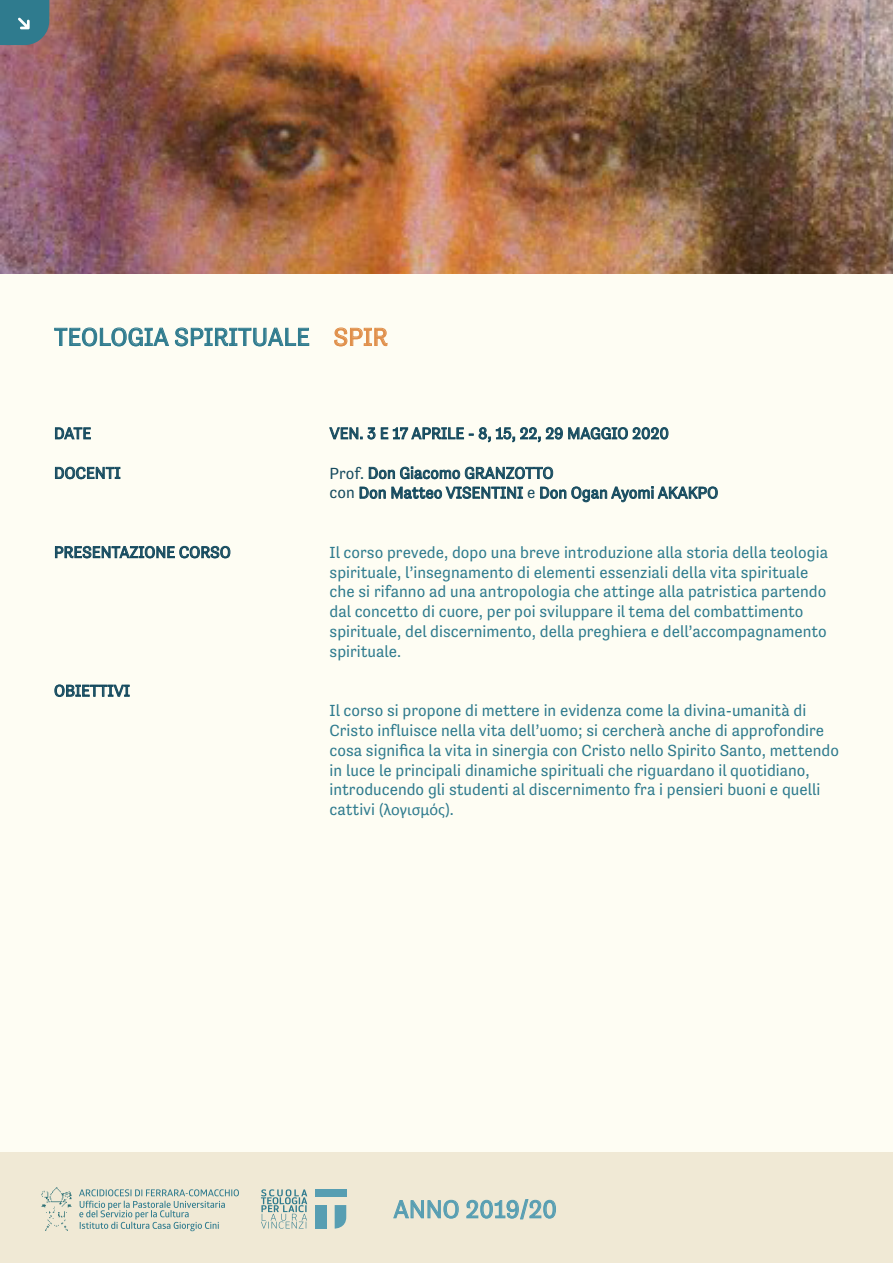
<style>
.page{position:relative;width:893px;height:1263px;background:#fefdf3}
.page>*{position:absolute;margin:0;border:0;box-sizing:border-box;transform-origin:0 0}
.t1{font:25.5px "Tenso";color:#2f7b8e}
.t2{font:25.5px "Tenso";color:#579eb2}
.t3{font:16.5px/19.8px "Tenso";color:#2f7b8e}
.t4{font:16.5px/19.8px "Tenso";color:#164b5f}
.s1{color:#e0904b}
.s2{font-family:"Calibri"}
</style>
<div class="page">
<img style="left:0;top:0;width:893px;height:273px">
<svg style="left:55px;top:427px;width:36px;height:12px"></svg>
<svg style="left:55px;top:467px;width:65px;height:12px"></svg>
<svg style="left:55px;top:546px;width:175px;height:13px"></svg>
<svg style="left:54px;top:684px;width:76px;height:13px"></svg>
<svg style="left:329px;top:427px;width:339px;height:16px"></svg>
<svg style="left:360px;top:466px;width:358px;height:37px"></svg>
<svg style="left:0;top:0;width:49px;height:45px;background:#3c7e8f"></svg>
<svg style="left:54px;top:328px;width:115px;height:18px"></svg>
<svg style="left:175px;top:328px;width:134px;height:18px"></svg>
<svg style="left:334px;top:328px;width:53px;height:18px"></svg>
<div style="left:0;top:1152px;width:893px;height:111px;background:#f0e9d5"></div>
<svg style="left:393px;top:1200px;width:66px;height:18px"></svg>
<svg style="left:466px;top:1199px;width:90px;height:20px"></svg>
<svg style="left:261px;top:1189px;width:46px;height:39px"></svg>
<svg style="left:335px;top:1205px;width:11px;height:23px"></svg>
<div style="left:315px;top:1189px;width:31px;height:8px;background:#579eb2"></div>
<div style="left:315px;top:1205px;width:11px;height:23px;background:#579eb2"></div>
<svg style="left:79px;top:1189px;width:160px;height:42px"></svg>
<img style="left:41px;top:1187px;width:31px;height:43px">
<h1 class="t1" style="left:54px;top:322px;width:335px">TEOLOGIA SPIRITUALE <span class="s1">SPIR</span></h1>
<p class="t4" style="left:54px;top:423px;width:39px">DATE</p>
<p class="t4" style="left:54px;top:463px;width:68px">DOCENTI</p>
<p class="t4" style="left:54px;top:542px;width:178px">PRESENTAZIONE CORSO</p>
<p class="t4" style="left:54px;top:681px;width:77px">OBIETTIVI</p>
<p class="t4" style="left:330px;top:423px;width:341px">VEN. 3 E 17 APRILE - 8, 15, 22, 29 MAGGIO 2020</p>
<p class="t4" style="left:330px;top:463px;width:390px">Prof. Don Giacomo GRANZOTTO<br>con Don Matteo VISENTINI e Don Ogan Ayomi AKAKPO</p>
<p class="t3" style="left:330px;top:542px;width:500px">Il corso prevede, dopo una breve introduzione alla storia della teologia spirituale, l’insegnamento di elementi essenziali della vita spirituale che si rifanno ad una antropologia che attinge alla patristica partendo dal concetto di cuore, per poi sviluppare il tema del combattimento spirituale, del discernimento, della preghiera e dell’accompagnamento spirituale.</p>
<p class="t3" style="left:330px;top:700px;width:511px">Il corso si propone di mettere in evidenza come la divina-umanità di Cristo influisce nella vita dell’uomo; si cercherà anche di approfondire cosa significa la vita in sinergia con Cristo nello Spirito Santo, mettendo in luce le principali dinamiche spirituali che riguardano il quotidiano, introducendo gli studenti al discernimento fra i pensieri buoni e quelli cattivi (<span class="s2">λογισμός</span>).</p>
<h1 class="t2" style="left:393px;top:1195px;width:165px">ANNO 2019/20</h1>
</div>
